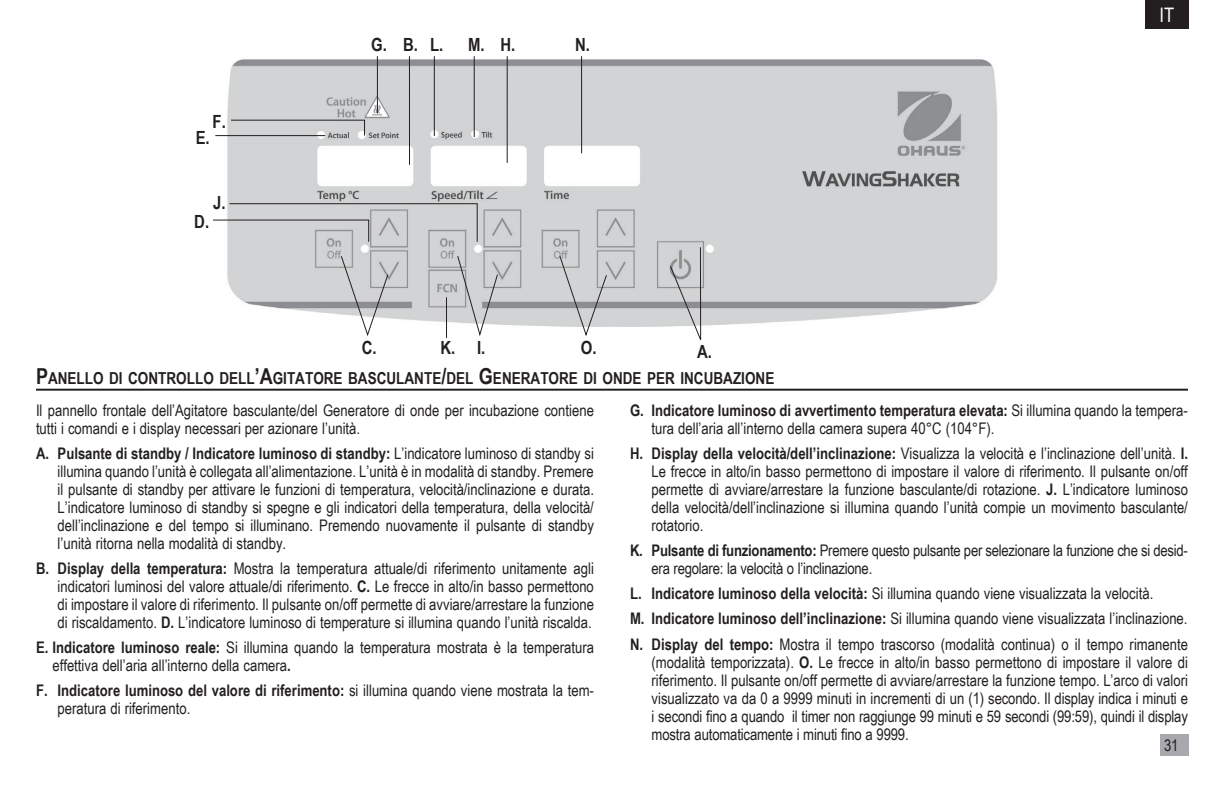
<style>
.page{position:relative;width:1224px;height:792px;background:#fff}
.page>*{position:absolute;margin:0;border:0;box-sizing:border-box;transform-origin:0 0}
.t1{font:20px "Arial Narrow";color:#fff}
.t2{font:700 18.2px "Arial Narrow";color:#231f20}
.t3{font:700 16.4px "Arial Narrow";color:#231f20}
.t4{font:16px/18px "Arial Narrow";color:#231f20}
.s1{font-size:22px}
.s2{font-weight:700}
</style>
<div class="page">
<hr style="left:36px;top:389px;width:1152px;height:2px;background:#231f20">
<div style="left:1145px;top:0;width:44px;height:29px;background:#231f20"></div>
<img style="left:215px;top:56px;width:783px;height:271px">
<svg style="left:340px;top:255px;width:49px;height:81px"></svg>
<svg style="left:457px;top:255px;width:42px;height:81px"></svg>
<svg style="left:559px;top:255px;width:49px;height:81px"></svg>
<hr style="left:446px;top:297px;width:1px;height:41px;background:#231f20">
<svg style="left:669px;top:246px;width:33px;height:94px"></svg>
<hr style="left:409px;top:56px;width:1px;height:109px;background:#231f20">
<hr style="left:507px;top:56px;width:1px;height:107px;background:#231f20">
<hr style="left:581px;top:56px;width:1px;height:97px;background:#231f20">
<hr style="left:434px;top:56px;width:1px;height:80px;background:#231f20">
<hr style="left:474px;top:56px;width:1px;height:81px;background:#231f20">
<hr style="left:377px;top:56px;width:1px;height:57px;background:#231f20">
<svg style="left:230px;top:119px;width:135px;height:17px"></svg>
<hr style="left:215px;top:135px;width:110px;height:1px;background:#231f20">
<svg style="left:213px;top:203px;width:265px;height:40px"></svg>
<div style="left:1160px;top:734px;width:29px;height:22px;background:#a8a9ad"></div>
<p class="t2" style="left:213px;top:108px;width:15px">F.</p>
<p class="t2" style="left:196px;top:124px;width:16px">E.</p>
<p class="t2" style="left:213px;top:189px;width:14px">J.</p>
<p class="t2" style="left:194px;top:208px;width:16px">D.</p>
<p class="t2" style="left:371px;top:31px;width:17px">G.</p>
<p class="t2" style="left:403px;top:31px;width:16px">B.</p>
<p class="t2" style="left:430px;top:31px;width:15px">L.</p>
<p class="t2" style="left:468px;top:31px;width:18px">M.</p>
<p class="t2" style="left:500px;top:31px;width:16px">H.</p>
<p class="t2" style="left:575px;top:31px;width:16px">N.</p>
<p class="t2" style="left:362px;top:334px;width:16px">C.</p>
<p class="t2" style="left:440px;top:334px;width:16px">K.</p>
<p class="t2" style="left:477px;top:334px;width:10px">I.</p>
<p class="t2" style="left:581px;top:334px;width:17px">O.</p>
<p class="t2" style="left:697px;top:338px;width:16px">A.</p>
<p class="t3" style="left:36px;top:366px;width:740px"><span class="s1">P</span>ANELLO DI CONTROLLO DELL<span class="s1">’A</span>GITATORE BASCULANTE<span class="s1">/</span>DEL <span class="s1">G</span>ENERATORE DI ONDE PER INCUBAZIONE</p>
<p class="t1" style="left:1160px;top:0;width:16px">IT</p>
<p class="t4" style="left:36px;top:400px;width:560px">Il pannello frontale dell’Agitatore basculante/del Generatore di onde per incubazione contiene tutti i comandi e i display necessari per azionare l’unità.</p>
<p class="t4" style="left:58px;top:444px;width:538px;text-align:justify;text-indent:-22px"><span class="s2">A. Pulsante di standby / Indicatore luminoso di standby:</span> L’indicatore luminoso di standby si illumina quando l’unità è collegata all’alimentazione. L’unità è in modalità di standby. Premere il pulsante di standby per attivare le funzioni di temperatura, velocità/inclinazione e durata.<br>L’indicatore luminoso di standby si spegne e gli indicatori della temperatura, della velocità/ dell’inclinazione e del tempo si illuminano. Premendo nuovamente il pulsante di standby l’unità ritorna nella modalità di standby.</p>
<p class="t4" style="left:58px;top:559px;width:538px;text-align:justify;text-indent:-22px"><span class="s2">B. Display della temperatura:</span> Mostra la temperatura attuale/di riferimento unitamente agli indicatori luminosi del valore attuale/di riferimento. <span class="s2">C.</span> Le frecce in alto/in basso permettono di impostare il valore di riferimento. Il pulsante on/off permette di avviare/arrestare la funzione di riscaldamento. <span class="s2">D.</span> L’indicatore luminoso di temperature si illumina quando l’unità riscalda.</p>
<p class="t4" style="left:52px;top:638px;width:543px;text-indent:-16px"><span class="s2">E. Indicatore luminoso reale:</span> Si illumina quando la temperatura mostrata è la temperatura effettiva dell’aria all’interno della camera<span class="s2">.</span></p>
<p class="t4" style="left:58px;top:681px;width:538px;text-indent:-22px"><span class="s2">F. Indicatore luminoso del valore di riferimento:</span> si illumina quando viene mostrata la tem&shy;peratura di riferimento.</p>
<p class="t4" style="left:652px;top:400px;width:538px;text-indent:-22px"><span class="s2">G. Indicatore luminoso di avvertimento temperatura elevata:</span> Si illumina quando la tempera&shy;tura dell’aria all’interno della camera supera 40°C (104°F).</p>
<p class="t4" style="left:652px;top:444px;width:538px;text-align:justify;text-indent:-22px"><span class="s2">H. Display della velocità/dell’inclinazione:</span> Visualizza la velocità e l’inclinazione dell’unità. <span class="s2">I.<br></span>Le frecce in alto/in basso permettono di impostare il valore di riferimento. Il pulsante on/off permette di avviare/arrestare la funzione basculante/di rotazione. <span class="s2">J.</span> L’indicatore luminoso della velocità/dell’inclinazione si illumina quando l’unità compie un movimento basculante/ rotatorio.</p>
<p class="t4" style="left:652px;top:541px;width:538px;text-indent:-22px"><span class="s2">K. Pulsante di funzionamento:</span> Premere questo pulsante per selezionare la funzione che si desid&shy;era regolare: la velocità o l’inclinazione.</p>
<p class="t4" style="left:630px;top:584px;width:525px"><span class="s2">L. Indicatore luminoso della velocità:</span> Si illumina quando viene visualizzata la velocità.</p>
<p class="t4" style="left:630px;top:609px;width:559px"><span class="s2">M. Indicatore luminoso dell’inclinazione:</span> Si illumina quando viene visualizzata l’inclinazione.</p>
<p class="t4" style="left:652px;top:634px;width:538px;text-align:justify;text-indent:-22px"><span class="s2">N. Display del tempo:</span> Mostra il tempo trascorso (modalità continua) o il tempo rimanente (modalità temporizzata). <span class="s2">O.</span> Le frecce in alto/in basso permettono di impostare il valore di riferimento. Il pulsante on/off permette di avviare/arrestare la funzione tempo. L’arco di valori visualizzato va da 0 a 9999 minuti in incrementi di un (1) secondo. Il display indica i minuti e i secondi fino a quando il timer non raggiunge 99 minuti e 59 secondi (99:59), quindi il display mostra automaticamente i minuti fino a 9999.</p>
<p class="t4" style="left:1164px;top:736px;width:16px">31</p>
</div>
